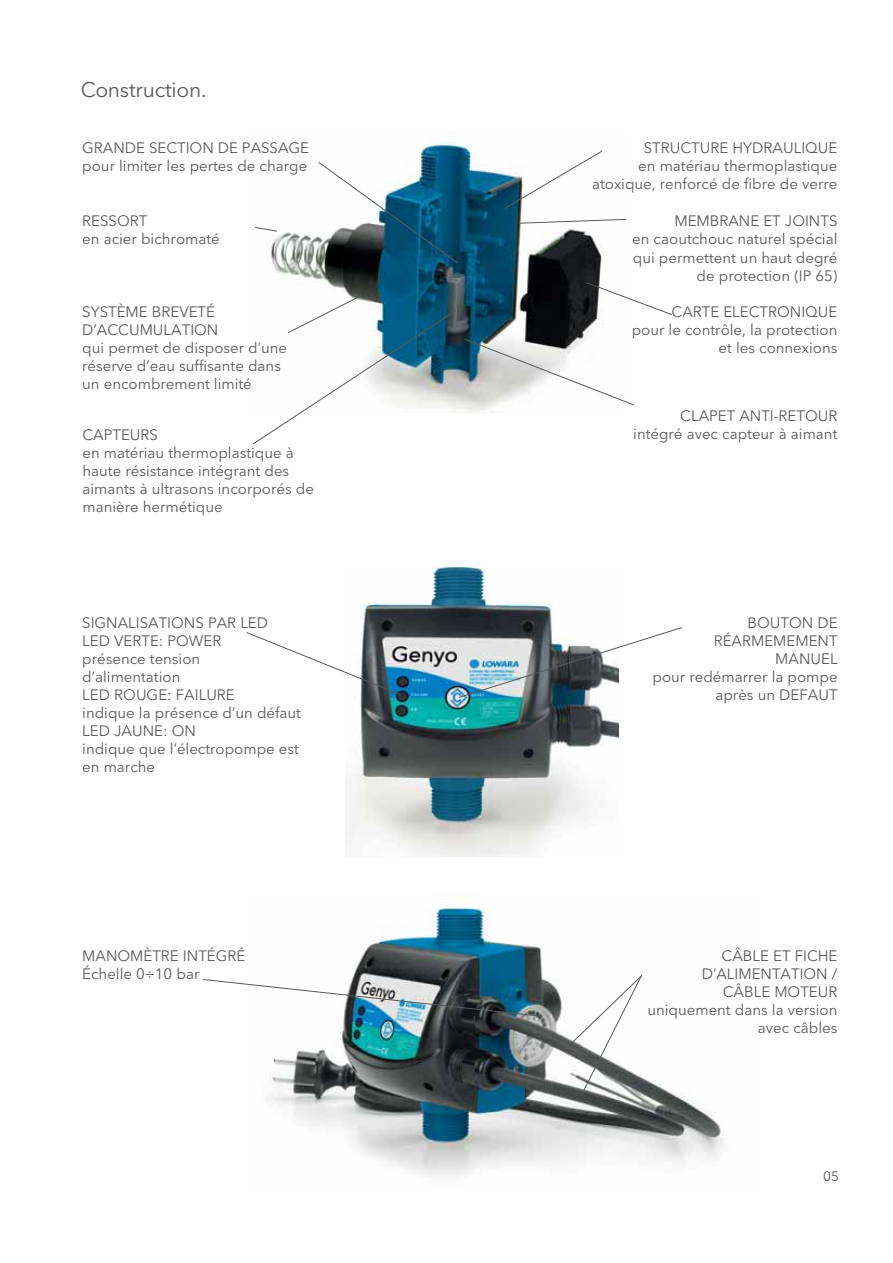
<style>
.page{position:relative;width:893px;height:1263px;background:#fff}
.page>*{position:absolute;margin:0;border:0;box-sizing:border-box;transform-origin:0 0}
.t1{font:21px "Avenir Next LT Pro";letter-spacing:-.01em;color:#58595b}
.t2{font:15px/18px "Avenir Next LT Pro";color:#58595b}
.t3{font:13.5px "Avenir Next LT Pro";color:#58595b}
</style>
<div class="page">
<img style="left:269px;top:903px;width:455px;height:275px">
<img style="left:346px;top:568px;width:272px;height:289px">
<img style="left:270px;top:142px;width:356px;height:271px">
<svg style="left:504px;top:150px;width:99px;height:59px"></svg>
<svg style="left:518px;top:219px;width:109px;height:5px"></svg>
<svg style="left:255px;top:226px;width:23px;height:6px"></svg>
<svg style="left:318px;top:162px;width:140px;height:101px"></svg>
<svg style="left:253px;top:294px;width:204px;height:151px"></svg>
<svg style="left:464px;top:338px;width:171px;height:68px"></svg>
<svg style="left:586px;top:282px;width:86px;height:34px"></svg>
<svg style="left:246px;top:631px;width:155px;height:64px"></svg>
<img style="left:458px;top:627px;width:224px;height:71px">
<img style="left:203px;top:979px;width:340px;height:38px">
<svg style="left:570px;top:974px;width:73px;height:122px"></svg>
<h1 class="t1" style="left:81px;top:77px;width:128px">Construction.</h1>
<p class="t2" style="left:82px;top:139px;width:228px">GRANDE SECTION DE PASSAGE pour limiter les pertes de charge</p>
<p class="t2" style="left:592px;top:139px;width:247px;text-align:right">STRUCTURE HYDRAULIQUE<br>en matériau thermoplastique atoxique, renforcé de fibre de verre</p>
<p class="t2" style="left:632px;top:212px;width:207px;text-align:right">MEMBRANE ET JOINTS<br>en caoutchouc naturel spécial qui permettent un haut degré de protection (IP 65)</p>
<p class="t2" style="left:82px;top:212px;width:139px">RESSORT<br>en acier bichromaté</p>
<p class="t2" style="left:82px;top:303px;width:206px">SYSTÈME BREVETÉ<br>D’ACCUMULATION<br>qui permet de disposer d’une réserve d’eau suffisante dans un encombrement limité</p>
<p class="t2" style="left:82px;top:426px;width:233px">CAPTEURS<br>en matériau thermoplastique à haute résistance intégrant des aimants à ultrasons incorporés de manière hermétique</p>
<p class="t2" style="left:632px;top:303px;width:207px;text-align:right">CARTE ELECTRONIQUE<br>pour le contrôle, la protection et les connexions</p>
<p class="t2" style="left:633px;top:407px;width:206px;text-align:right">CLAPET ANTI-RETOUR intégré avec capteur à aimant</p>
<p class="t2" style="left:82px;top:614px;width:220px">SIGNALISATIONS PAR LED<br>LED VERTE: POWER<br>présence tension d’alimentation<br>LED ROUGE: FAILURE<br>indique la présence d’un défaut<br>LED JAUNE: ON<br>indique que l’électropompe est en marche</p>
<p class="t2" style="left:652px;top:614px;width:187px;text-align:right">BOUTON DE<br>RÉARMEMEMENT<br>MANUEL<br>pour redémarrer la pompe après un DEFAUT</p>
<p class="t2" style="left:82px;top:947px;width:165px">MANOMÈTRE INTÉGRÉ<br>Échelle 0÷10 bar</p>
<p class="t2" style="left:647px;top:947px;width:191px;text-align:right">CÂBLE ET FICHE<br>D’ALIMENTATION /<br>CÂBLE MOTEUR uniquement dans la version avec câbles</p>
<p class="t3" style="left:823px;top:1168px;width:17px">05</p>
</div>
